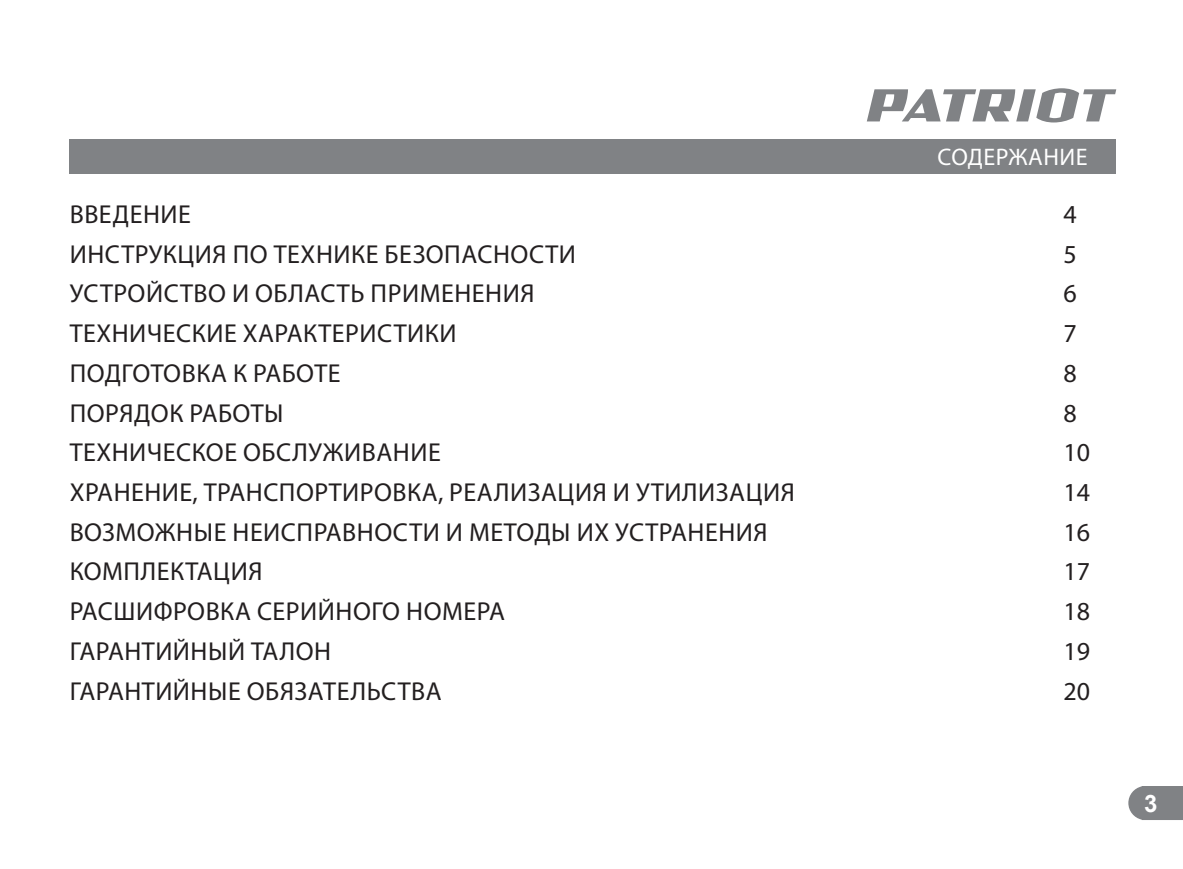
<style>
.page{position:relative;width:1183px;height:869px;background:#fff}
.page>*{position:absolute;margin:0;border:0;box-sizing:border-box;transform-origin:0 0}
.t1{font:26px/39.8px "Myriad Pro";letter-spacing:.02em;color:#231f20}
.t2{font:26px/39.8px "Myriad Pro";color:#231f20}
.t3{font:24px "Myriad Pro";letter-spacing:.02em;color:#fff}
.t4{font:700 24px "Arial";color:#fff}
</style>
<div class="page">
<svg style="left:1128px;top:786px;width:55px;height:34px;background:#898b8d"></svg>
<svg style="left:867px;top:88px;width:249px;height:34px"></svg>
<div style="left:69px;top:139px;width:1047px;height:34px;background:#808285"></div>
<p class="t3" style="left:937px;top:142px;width:152px">СОДЕРЖАНИЕ</p>
<p class="t1" style="left:70px;top:194px;width:726px">ВВЕДЕНИЕ<br>ИНСТРУКЦИЯ ПО ТЕХНИКЕ БЕЗОПАСНОСТИ<br>УСТРОЙСТВО И ОБЛАСТЬ ПРИМЕНЕНИЯ<br>ТЕХНИЧЕСКИЕ ХАРАКТЕРИСТИКИ<br>ПОДГОТОВКА К РАБОТЕ<br>ПОРЯДОК РАБОТЫ<br>ТЕХНИЧЕСКОЕ ОБСЛУЖИВАНИЕ<br>ХРАНЕНИЕ, ТРАНСПОРТИРОВКА, РЕАЛИЗАЦИЯ И УТИЛИЗАЦИЯ<br>ВОЗМОЖНЫЕ НЕИСПРАВНОСТИ И МЕТОДЫ ИХ УСТРАНЕНИЯ<br>КОМПЛЕКТАЦИЯ<br>РАСШИФРОВКА СЕРИЙНОГО НОМЕРА<br>ГАРАНТИЙНЫЙ ТАЛОН<br>ГАРАНТИЙНЫЕ ОБЯЗАТЕЛЬСТВА</p>
<p class="t2" style="left:1063px;top:194px;width:28px">4<br>5<br>6<br>7<br>8<br>8<br>10<br>14<br>16<br>17<br>18<br>19<br>20</p>
<p class="t4" style="left:1144px;top:786px;width:15px">3</p>
</div>
